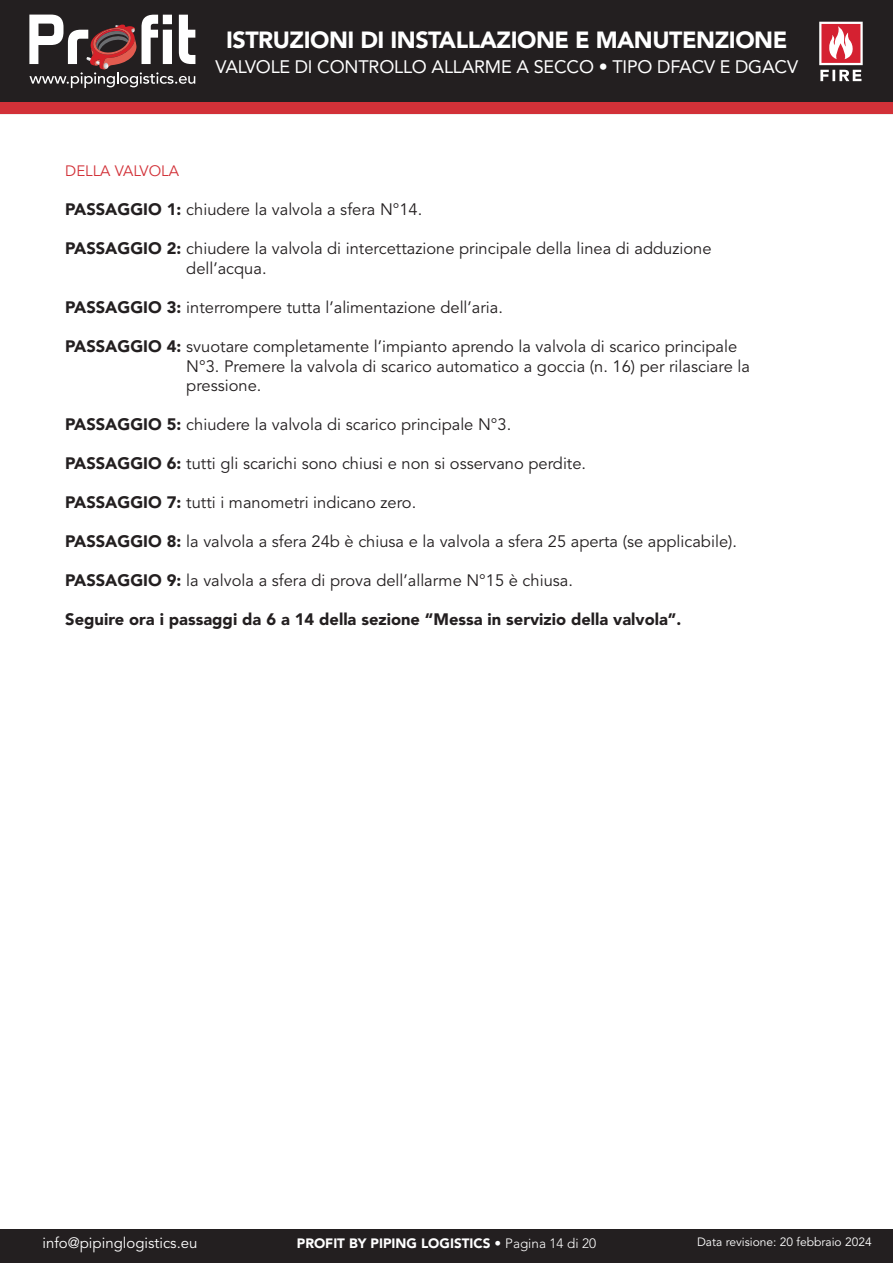
<style>
.page{position:relative;width:893px;height:1263px;background:#fff}
.page>*{position:absolute;margin:0;border:0;box-sizing:border-box;transform-origin:0 0}
.t1{font:900 23.25px "Avenir LT Std";letter-spacing:-.02em;color:#fff}
.t2{font:18px "Avenir LT Std";letter-spacing:-.01em;color:#fff}
.t3{font:16.5px/19.5px "Avenir LT Std";color:#231f20}
.t4{font:900 16.5px "Avenir LT Std";color:#231f20}
.t5{font:15px "Avenir LT Std";color:#fff}
.t6{font:15px "Avenir LT Std";color:#d23138}
.t7{font:900 13.5px "Avenir LT Std";color:#fff}
.t8{font:12px "Avenir LT Std";color:#fff}
.s1{font-weight:900}
.s2{font-weight:300}
</style>
<div class="page">
<div style="left:0;top:1229px;width:893px;height:34px;background:#231f20"></div>
<div style="left:0;top:0;width:893px;height:103px;background:#231f20"></div>
<svg style="left:29px;top:15px;width:166px;height:73px"></svg>
<div style="left:0;top:103px;width:893px;height:11px;background:#d23138"></div>
<svg style="left:819px;top:22px;width:44px;height:59px"></svg>
<h1 class="t1" style="left:226px;top:26px;width:563px">ISTRUZIONI DI INSTALLAZIONE E MANUTENZIONE</h1>
<p class="t2" style="left:215px;top:56px;width:584px">VALVOLE DI CONTROLLO ALLARME A SECCO • TIPO DFACV E DGACV</p>
<p class="t6" style="left:65px;top:162px;width:115px">DELLA VALVOLA</p>
<p class="t3" style="left:65px;top:200px;width:359px"><span class="s1">PASSAGGIO 1:</span> chiudere la valvola a sfera N°14.</p>
<p class="t3" style="left:186px;top:239px;width:527px;text-indent:-121px"><span class="s1">PASSAGGIO 2:</span> chiudere la valvola di intercettazione principale della linea di adduzione dell’acqua.</p>
<p class="t3" style="left:65px;top:298px;width:439px"><span class="s1">PASSAGGIO 3:</span> interrompere tutta l’alimentazione dell’aria.</p>
<p class="t3" style="left:186px;top:337px;width:565px;text-indent:-121px"><span class="s1">PASSAGGIO 4:</span> svuotare completamente l’impianto aprendo la valvola di scarico principale<br>N°3. Premere la valvola di scarico automatico a goccia (n. 16) per rilasciare la pressione.</p>
<p class="t3" style="left:65px;top:415px;width:447px"><span class="s1">PASSAGGIO 5:</span> chiudere la valvola di scarico principale N°3.</p>
<p class="t3" style="left:65px;top:454px;width:522px"><span class="s1">PASSAGGIO 6:</span> tutti gli scarichi sono chiusi e non si osservano perdite.</p>
<p class="t3" style="left:65px;top:493px;width:352px"><span class="s1">PASSAGGIO 7:</span> tutti i manometri indicano zero.</p>
<p class="t3" style="left:65px;top:532px;width:673px"><span class="s1">PASSAGGIO 8:</span> la valvola a sfera 24b è chiusa e la valvola a sfera 25 aperta (se applicabile).</p>
<p class="t3" style="left:65px;top:571px;width:509px"><span class="s1">PASSAGGIO 9:</span> la valvola a sfera di prova dell’allarme N°15 è chiusa.</p>
<p class="t4" style="left:65px;top:609px;width:618px">Seguire ora i passaggi da 6 a 14 della sezione “Messa in servizio della valvola”.</p>
<p class="t5" style="left:43px;top:1234px;width:157px">info@pipinglogistics.eu</p>
<p class="t7" style="left:297px;top:1235px;width:301px">PROFIT BY PIPING LOGISTICS • <span class="s2">Pagina 14 di 20</span></p>
<p class="t8" style="left:697px;top:1235px;width:176px">Data revisione: 20 febbraio 2024</p>
</div>
